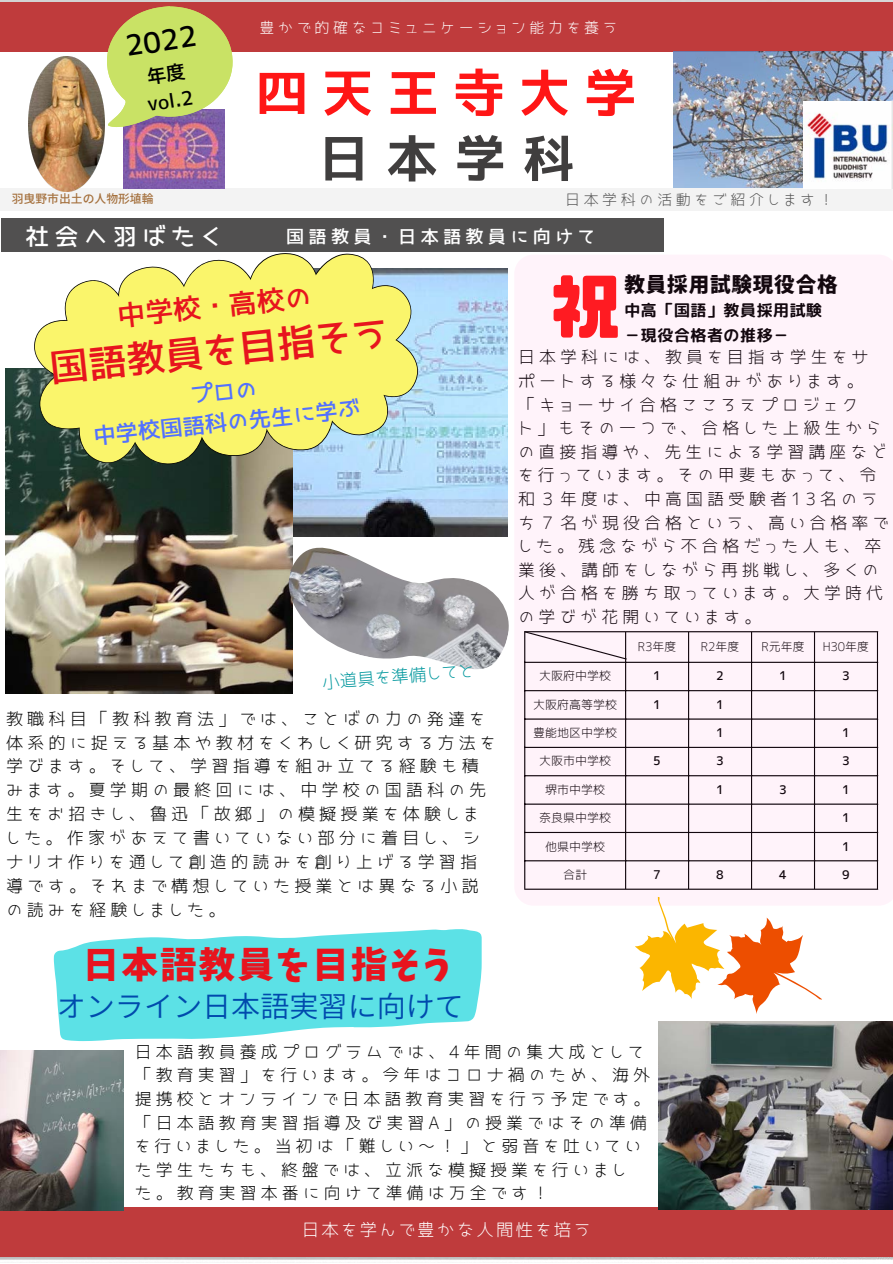
<style>
.page{position:relative;width:893px;height:1264px;background:#fff}
.page>*{position:absolute;margin:0;border:0;box-sizing:border-box;transform-origin:0 0}
.t1{font:70.65px "CP Font";color:#ff1616}
.t2{font:52.5px "Nico Kaku";letter-spacing:.25em;color:#ff1616}
.t3{font:51px "Nico Kaku";color:#403e3e}
.t4{font:38.4px "JK Gothic M";color:#e7141e}
.t5{font:36.45px "Keifont";letter-spacing:.065em;color:#e7141e}
.t6{font:600 29.1px "Noto Sans JP";color:#004aad}
.t7{font:28.5px "JK Gothic M";color:#000}
.t8{font:27.9px "JK Gothic M";color:#e7141e}
.t9{font:23.55px "JK Gothic M";letter-spacing:.24em;color:#fff}
.t10{font:22.35px/30.3px "JK Gothic M";color:#5271ff;text-align:center}
.t11{font:800 20.55px "Source Han Sans JP";letter-spacing:.04em;color:#000}
.t12{font:19.5px/27px "JK Gothic M";color:#000}
.t13{font:18.15px "JK Gothic M";letter-spacing:.24em;color:#fff}
.t14{font:17.7px "JK Gothic L";color:#03989e}
.t15{font:17.4px "JK Gothic L";letter-spacing:.13em;color:#fff}
.t16{font:17.1px/23.9px "JK Gothic L";letter-spacing:.24em;color:#000}
.t17{font:16.95px/23.5px "JK Gothic L";letter-spacing:.24em;color:#000}
.t18{font:15.9px/24.9px "rounded mplus 1 p bold";letter-spacing:.04em;color:#000}
.t19{font:15px "JK Gothic L";letter-spacing:.24em;color:#fff}
.t20{font:15px "JK Gothic L";letter-spacing:.24em;color:#545454}
.t21{font:12px "JK Gothic L";color:#000}
.t22{font:12px "JK Gothic M";color:#000}
.t23{font:500 11.85px "Noto Sans JP";color:#a5713e}
</style>
<div class="page">
<img style="left:0;top:0;width:892px;height:1260px">
<div style="left:0;top:188px;width:892px;height:23px;background:#f3f3f3"></div>
<div style="left:0;top:1206px;width:892px;height:50px;background:#bf3b3c"></div>
<div style="left:0;top:2px;width:892px;height:49px;background:#bf3b3c"></div>
<img style="left:123px;top:128px;width:102px;height:60px">
<img style="left:28px;top:57px;width:77px;height:135px">
<svg style="left:105px;top:6px;width:129px;height:122px"></svg>
<img style="left:673px;top:52px;width:219px;height:136px">
<div style="left:1px;top:218px;width:662px;height:33px;background:#515050"></div>
<img style="left:803px;top:101px;width:89px;height:88px">
<img style="left:293px;top:268px;width:214px;height:269px">
<img style="left:6px;top:369px;width:287px;height:324px">
<img style="left:275px;top:540px;width:239px;height:145px">
<img style="left:1px;top:1050px;width:122px;height:160px">
<img style="left:658px;top:1021px;width:234px;height:188px">
<div style="left:514px;top:254px;width:378px;height:651px;background:#fff3fa"></div>
<svg style="left:54px;top:928px;width:427px;height:113px;fill:#5ce1e6"></svg>
<svg style="left:628px;top:894px;width:205px;height:129px"></svg>
<svg style="left:17px;top:251px;width:416px;height:229px"></svg>
<svg style="left:23px;top:251px;width:404px;height:226px;background:#dcde83"></svg>
<h3 class="t7" style="left:123px;top:32px;width:73px;rotate:-9deg">2022</h3>
<p class="t12" style="left:141px;top:64px;width:48px;rotate:-9deg">年度vol.2</p>
<p class="t23" style="left:12px;top:190px;width:143px">羽曳野市出土の人物形埴輪</p>
<p class="t19" style="left:259px;top:20px;width:359px">豊かで的確なコミュニケーション能力を養う</p>
<h2 class="t2" style="left:256px;top:67px;width:382px">四天王寺大学</h2>
<h3 class="t3" style="left:318px;top:133px;width:257px">日本学科</h3>
<p class="t20" style="left:565px;top:193px;width:270px">日本学科の活動をご紹介します！</p>
<h3 class="t9" style="left:25px;top:225px;width:225px">社会へ羽ばたく　</h3>
<p class="t13" style="left:286px;top:227px;width:310px">国語教員・日本語教員に向けて</p>
<h3 class="t8" style="left:116px;top:302px;width:196px;rotate:-6deg">中学校・高校の</h3>
<h3 class="t4" style="left:48px;top:349px;width:341px;rotate:-6deg">国語教員を目指そう</h3>
<h3 class="t10" style="left:89px;top:391px;width:269px;rotate:-6deg">プロの<br>中学校国語科の先生に学ぶ</h3>
<p class="t14" style="left:321px;top:674px;width:155px;rotate:-5deg">小道具を準備してと</p>
<p class="t16" style="left:6px;top:706px;width:491px">教職科目「教科教育法」では、ことばの力の発達を体系的に捉える基本や教材をくわしく研究する方法を学びます。そして、学習指導を組み立てる経験も積みます。夏学期の最終回には、中学校の国語科の先生をお招きし、魯迅「故郷」の模擬授業を体験しました。作家があえて書いていない部分に着目し、シナリオ作りを通して創造的読みを創り上げる学習指導です。それまで構想していた授業とは異なる小説の読みを経験しました。</p>
<h3 class="t5" style="left:83px;top:947px;width:371px">日本語教員を目指そう</h3>
<h3 class="t6" style="left:57px;top:983px;width:409px">オンライン日本語実習に向けて</h3>
<p class="t11" style="left:624px;top:268px;width:215px">教員採用試験現役合格</p>
<h1 class="t1" style="left:550px;top:272px;width:72px">祝</h1>
<p class="t18" style="left:624px;top:298px;width:199px">中高「国語」教員採用試験－現役合格者の推移－</p>
<p class="t17" style="left:518px;top:345px;width:372px">日本学科には、教員を目指す学生をサポートする様々な仕組みがあります。<br>「キョーサイ合格こころえプロジェク<br>ト」もその一つで、合格した上級生からの直接指導や、先生による学習講座などを行っています。その甲斐もあって、令和３年度は、中高国語受験者13名のうち７名が現役合格という、高い合格率でした。残念ながら不合格だった人も、卒業後、講師をしながら再挑戦し、多くの人が合格を勝ち取っています。大学時代の学びが花開いています。</p>
<p class="t21" style="left:637px;top:640px;width:40px">R3年度</p>
<p class="t21" style="left:700px;top:640px;width:40px">R2年度</p>
<p class="t21" style="left:761px;top:640px;width:45px">R元年度</p>
<p class="t21" style="left:822px;top:640px;width:48px">H30年度</p>
<p class="t21" style="left:539px;top:670px;width:73px">大阪府中学校</p>
<p class="t22" style="left:653px;top:670px;width:9px">1</p>
<p class="t22" style="left:716px;top:670px;width:9px">2</p>
<p class="t22" style="left:779px;top:670px;width:9px">1</p>
<p class="t22" style="left:842px;top:670px;width:9px">3</p>
<p class="t21" style="left:533px;top:698px;width:85px">大阪府高等学校</p>
<p class="t22" style="left:653px;top:698px;width:9px">1</p>
<p class="t22" style="left:716px;top:698px;width:9px">1</p>
<p class="t21" style="left:533px;top:726px;width:85px">豊能地区中学校</p>
<p class="t22" style="left:716px;top:726px;width:9px">1</p>
<p class="t22" style="left:842px;top:726px;width:9px">1</p>
<p class="t21" style="left:539px;top:755px;width:73px">大阪市中学校</p>
<p class="t22" style="left:653px;top:755px;width:9px">5</p>
<p class="t22" style="left:716px;top:755px;width:9px">3</p>
<p class="t22" style="left:842px;top:755px;width:9px">3</p>
<p class="t21" style="left:545px;top:783px;width:61px">堺市中学校</p>
<p class="t22" style="left:716px;top:783px;width:9px">1</p>
<p class="t22" style="left:779px;top:783px;width:9px">3</p>
<p class="t22" style="left:842px;top:783px;width:9px">1</p>
<p class="t21" style="left:539px;top:811px;width:73px">奈良県中学校</p>
<p class="t22" style="left:842px;top:811px;width:9px">1</p>
<p class="t21" style="left:545px;top:840px;width:61px">他県中学校</p>
<p class="t22" style="left:842px;top:840px;width:9px">1</p>
<p class="t21" style="left:563px;top:868px;width:25px">合計</p>
<p class="t22" style="left:653px;top:868px;width:9px">7</p>
<p class="t22" style="left:716px;top:868px;width:9px">8</p>
<p class="t22" style="left:779px;top:868px;width:9px">4</p>
<p class="t22" style="left:842px;top:868px;width:9px">9</p>
<p class="t17" style="left:135px;top:1039px;width:517px">日本語教員養成プログラムでは、4年間の集大成として「教育実習」を行います。今年はコロナ禍のため、海外提携校とオンラインで日本語教育実習を行う予定です。「日本語教育実習指導及び実習A」の授業ではその準備を行いました。当初は「難しい～！」と弱音を吐いていた学生たちも、終盤では、立派な模擬授業を行いまし<br>た。教育実習本番に向けて準備は万全です！</p>
<p class="t15" style="left:302px;top:1220px;width:290px">日本を学んで豊かな人間性を培う</p>
</div>
